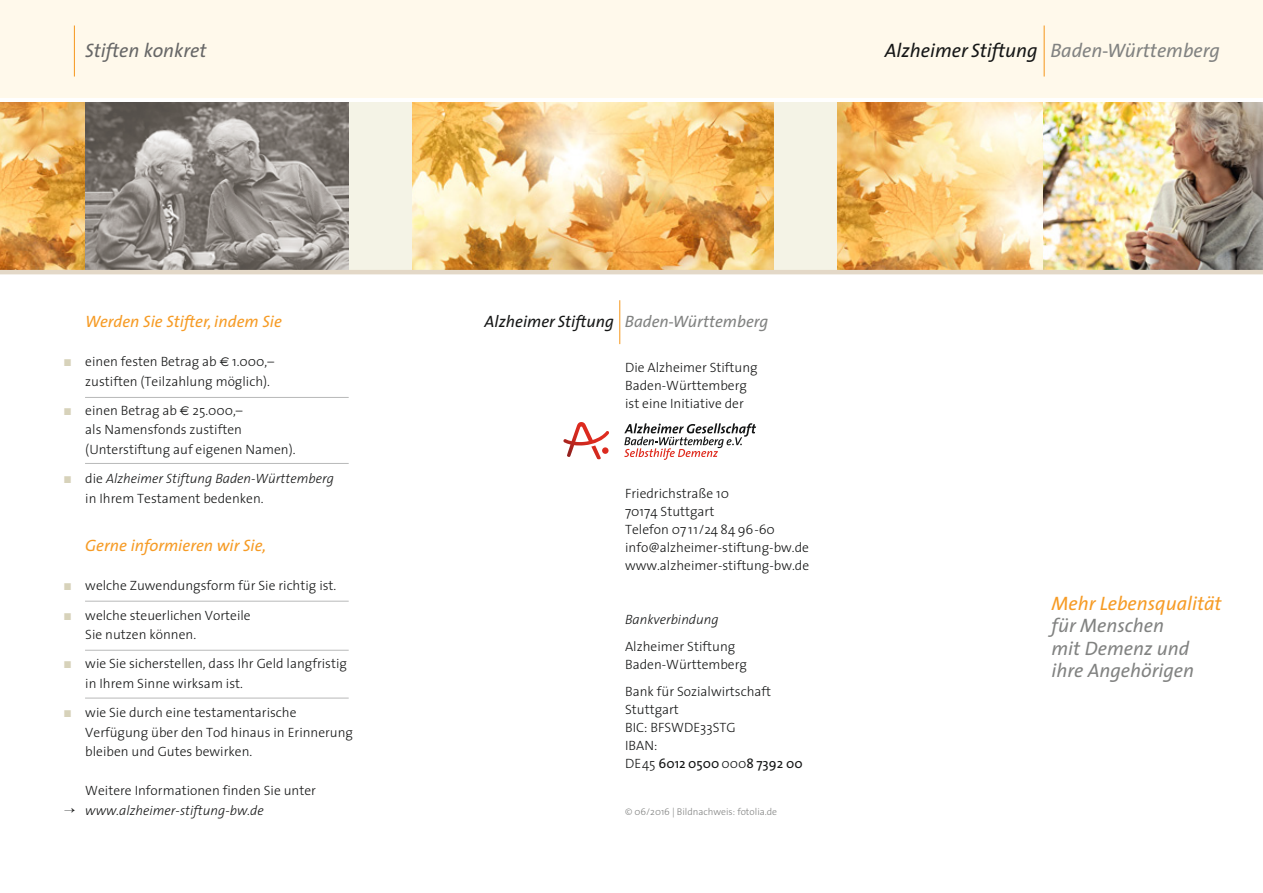
<style>
.page{position:relative;width:1263px;height:893px;background:#fff}
.page>*{position:absolute;margin:0;border:0;box-sizing:border-box;transform-origin:0 0}
.t1{font:italic 19.5px/22.5px "The Sans";color:#818281}
.t2{font:italic 19.5px "The Sans";color:#151616}
.t3{font:italic 19.5px "The Sans";color:#f69b25}
.t4{font:italic 19.5px "The Sans";color:#676767}
.t5{font:italic 16.5px "The Sans";color:#f69b25}
.t6{font:italic 16.5px "The Sans";color:#151616}
.t7{font:300 13.5px/18px "The Sans";color:#151616}
.t8{font:italic 300 13.5px/19.5px "The Sans";color:#151616}
.t9{font:300 9.75px "The Sans";color:#818281}
.s1{color:#d7d2ba}
.s2{font-family:"Euro Sans";font-weight:400;font-size:12.75px}
.s3{font-style:normal}
.s4{color:#818281}
.s5{font-weight:400}
</style>
<div class="page">
<div style="left:1px;top:0;width:1262px;height:98px;background:#fff9eb"></div>
<hr style="left:74px;top:26px;width:1px;height:51px;background:#f69b25">
<hr style="left:1044px;top:26px;width:1px;height:51px;background:#f69b25">
<hr style="left:619px;top:300px;width:1px;height:44px;background:#f69b25">
<div style="left:1px;top:102px;width:1262px;height:170px;background:#f4f3e6"></div>
<svg style="left:624px;top:423px;width:132px;height:37px"></svg>
<svg style="left:563px;top:422px;width:46px;height:37px"></svg>
<img style="left:1px;top:102px;width:84px;height:168px">
<img style="left:412px;top:102px;width:362px;height:168px">
<img style="left:838px;top:102px;width:206px;height:168px">
<img style="left:1044px;top:102px;width:219px;height:168px">
<svg style="left:85px;top:102px;width:264px;height:168px;background:#8d8883"></svg>
<hr style="left:1px;top:270px;width:1262px;height:4px;background:#e3d8c7">
<hr style="left:85px;top:397px;width:264px;height:1px;background:#b8b9b9">
<hr style="left:85px;top:463px;width:264px;height:1px;background:#b8b9b9">
<hr style="left:85px;top:601px;width:264px;height:1px;background:#b8b9b9">
<hr style="left:85px;top:650px;width:264px;height:1px;background:#b8b9b9">
<hr style="left:85px;top:698px;width:264px;height:1px;background:#b8b9b9">
<h1 class="t4" style="left:85px;top:43px;width:123px">Stiften konkret</h1>
<p class="t5" style="left:85px;top:315px;width:198px">Werden Sie Stifter, indem Sie</p>
<p class="t7" style="left:85px;top:353px;width:190px;line-height:19.5px;text-indent:-21px"><span class="s1">■</span> einen festen Betrag ab <span class="s2">€</span> 1.000,– zustiften (Teilzahlung möglich).</p>
<p class="t7" style="left:85px;top:402px;width:212px;line-height:19.5px;text-indent:-21px"><span class="s1">■</span> einen Betrag ab <span class="s2">€</span> 25.000,–<br>als Namensfonds zustiften (Unterstiftung auf eigenen Namen).</p>
<p class="t8" style="left:85px;top:470px;width:250px;text-indent:-21px"><span class="s1">■</span> <span class="s3">die</span> Alzheimer Stiftung Baden-Württemberg <span class="s3">in Ihrem Testament bedenken.</span></p>
<p class="t5" style="left:85px;top:539px;width:183px">Gerne informieren wir Sie,</p>
<p class="t7" style="left:64px;top:578px;width:274px"><span class="s1">■</span> welche Zuwendungsform für Sie richtig ist.</p>
<p class="t7" style="left:85px;top:607px;width:167px;line-height:19.5px;text-indent:-21px"><span class="s1">■</span> welche steuerlichen Vorteile<br>Sie nutzen können.</p>
<p class="t7" style="left:85px;top:655px;width:263px;line-height:19.5px;text-indent:-21px"><span class="s1">■</span> wie Sie sicherstellen, dass Ihr Geld langfristig in Ihrem Sinne wirksam ist.</p>
<p class="t7" style="left:85px;top:704px;width:269px;line-height:19.5px;text-indent:-21px"><span class="s1">■</span> wie Sie durch eine testamentarische<br>Verfügung über den Tod hinaus in Erinnerung bleiben und Gutes bewirken.</p>
<p class="t7" style="left:85px;top:783px;width:232px">Weitere Informationen finden Sie unter</p>
<p class="t8" style="left:85px;top:802px;width:180px">www.alzheimer-stiftung-bw.de</p>
<h1 class="t2" style="left:885px;top:43px;width:337px">Alzheimer Stiftung <span class="s4">Baden-Württemberg</span></h1>
<p class="t6" style="left:485px;top:315px;width:285px">Alzheimer Stiftung <span class="s4">Baden-Württemberg</span></p>
<p class="t7" style="left:625px;top:360px;width:134px">Die Alzheimer Stiftung<br>Baden-Württemberg ist eine Initiative der</p>
<p class="t7" style="left:625px;top:486px;width:186px">Friedrichstraße 10<br>70174 Stuttgart<br>Telefon 07 11/24 84 96-60 info@alzheimer-stiftung-bw.de www.alzheimer-stiftung-bw.de</p>
<p class="t8" style="left:625px;top:611px;width:95px">Bankverbindung</p>
<p class="t7" style="left:625px;top:639px;width:123px">Alzheimer Stiftung<br>Baden-Württemberg</p>
<p class="t7" style="left:625px;top:684px;width:179px">Bank für Sozialwirtschaft<br>Stuttgart<br>BIC: BFSWDE33STG<br>IBAN:<br>DE45 <span class="s5">6012 0500</span> 000<span class="s5">8 7392 00</span></p>
<p class="t9" style="left:625px;top:807px;width:154px">© 06/2016 | Bildnachweis: fotolia.de</p>
<h1 class="t3" style="left:1051px;top:596px;width:171px">Mehr Lebensqualität</h1>
<h1 class="t1" style="left:1051px;top:617px;width:144px">für Menschen mit Demenz und ihre Angehörigen</h1>
</div>
